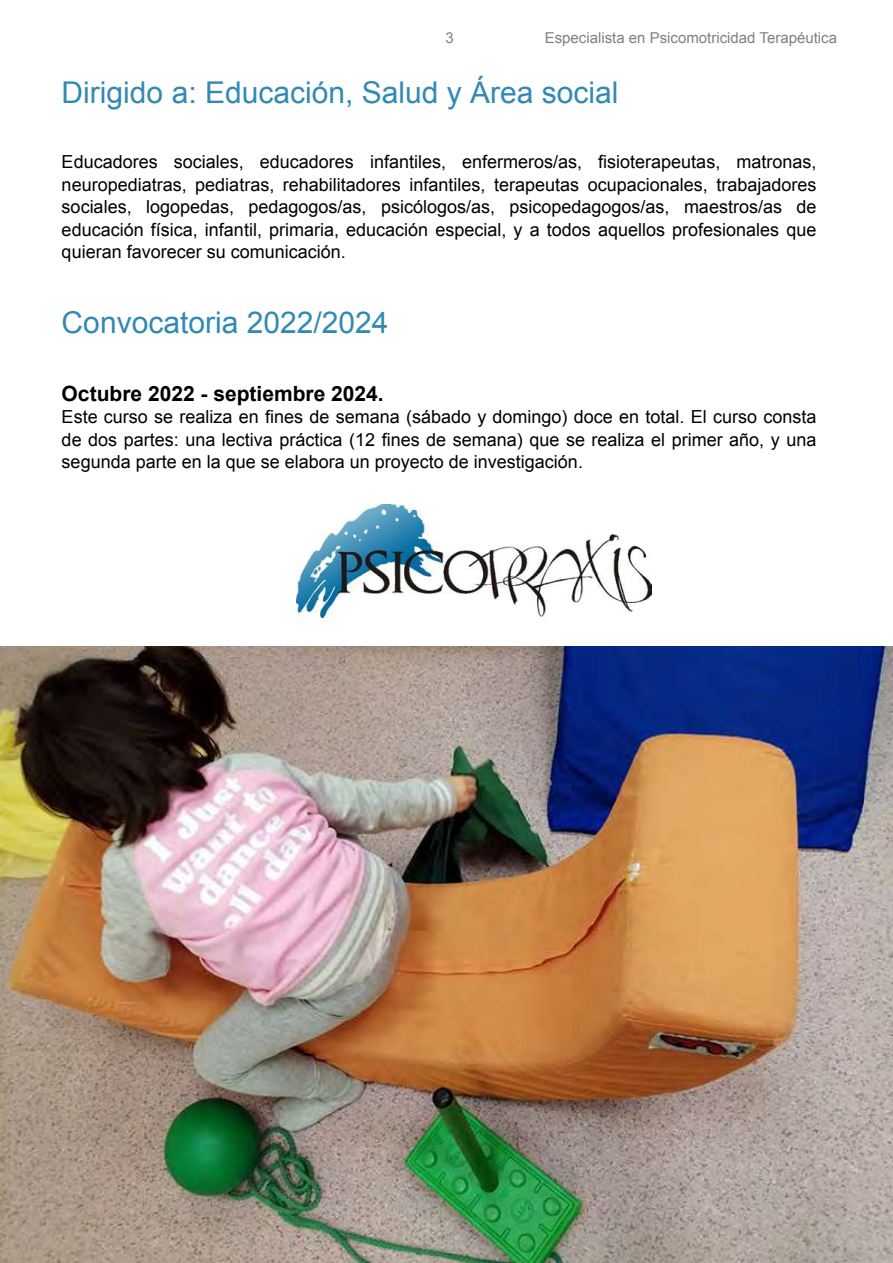
<style>
.page{position:relative;width:893px;height:1263px;background:#fff}
.page>*{position:absolute;margin:0;border:0;box-sizing:border-box;transform-origin:0 0}
.t1{font:30px "Arial";color:#3189b4}
.t2{font:700 21px "Arial";color:#000}
.t3{font:18px/22.5px "Arial";color:#000;text-align:justify}
.t4{font:15px "Arial";color:#818081}
</style>
<div class="page">
<img style="left:0;top:647px;width:893px;height:616px">
<img style="left:297px;top:504px;width:355px;height:114px">
<p class="t4" style="left:445px;top:28px;width:10px">3</p>
<p class="t4" style="left:545px;top:28px;width:294px">Especialista en Psicomotricidad Terapéutica</p>
<h1 class="t1" style="left:62px;top:72px;width:558px">Dirigido a: Educación, Salud y Área social</h1>
<p class="t3" style="left:62px;top:151px;width:756px">Educadores sociales, educadores infantiles, enfermeros/as, fisioterapeutas, matronas, neuropediatras, pediatras, rehabilitadores infantiles, terapeutas ocupacionales, trabajadores sociales, logopedas, pedagogos/as, psicólogos/as, psicopedagogos/as, maestros/as de educación física, infantil, primaria, educación especial, y a todos aquellos profesionales que quieran favorecer su comunicación.</p>
<h1 class="t1" style="left:62px;top:302px;width:328px">Convocatoria 2022/2024</h1>
<p class="t2" style="left:62px;top:379px;width:324px">Octubre 2022 - septiembre 2024.</p>
<p class="t3" style="left:62px;top:406px;width:756px">Este curso se realiza en fines de semana (sábado y domingo) doce en total. El curso consta de dos partes: una lectiva práctica (12 fines de semana) que se realiza el primer año, y una segunda parte en la que se elabora un proyecto de investigación.</p>
</div>
